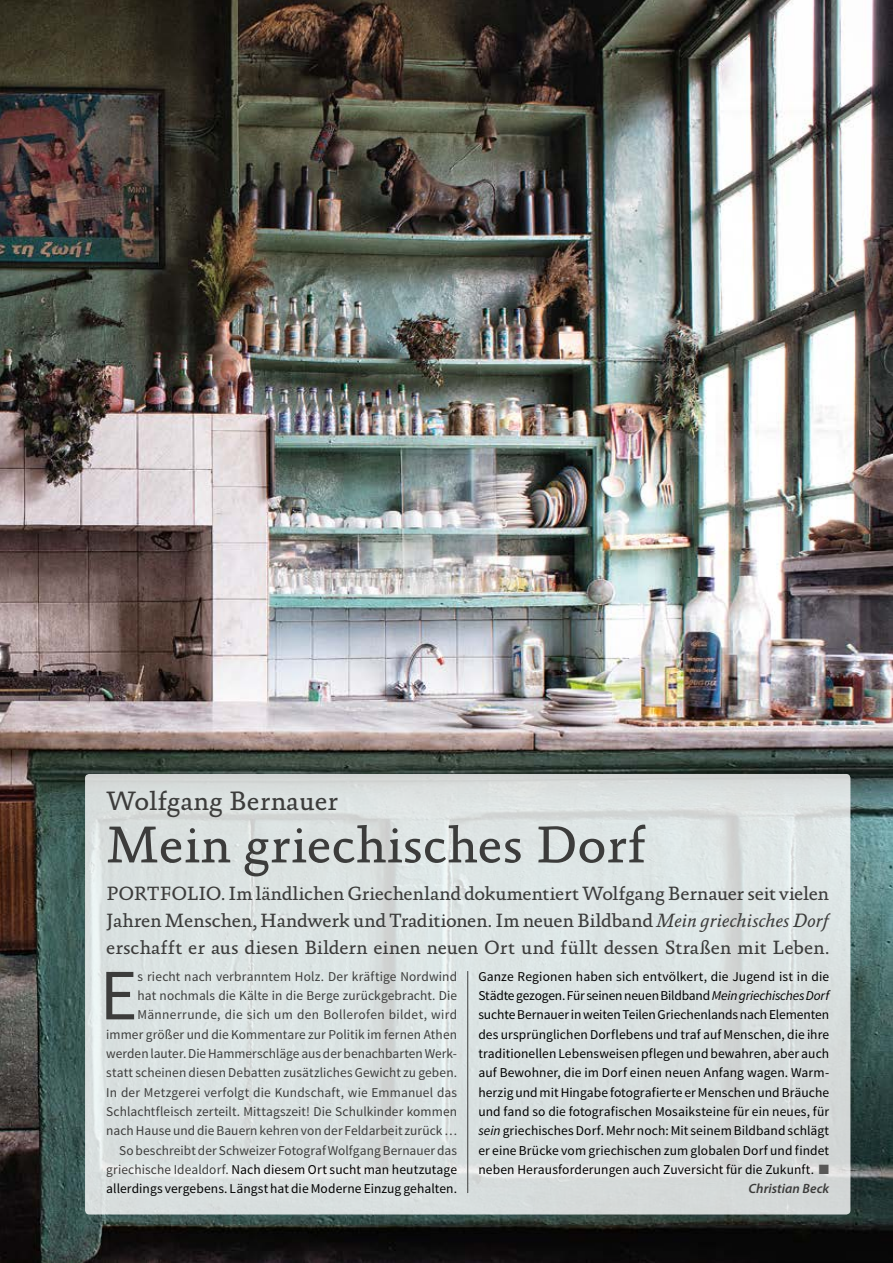
<style>
.page{position:relative;width:893px;height:1263px;background:#fff}
.page>*{position:absolute;margin:0;border:0;box-sizing:border-box;transform-origin:0 0}
.t1{font:72.3px "Source Sans Pro";color:#3c3c3b}
.t2{font:52.5px "Absara Pro";color:#3c3c3b}
.t3{font:27px "Absara Pro";color:#3c3c3b}
.t4{font:19.5px/27px "Absara Pro";letter-spacing:-.005em;color:#3c3c3b;text-align:justify}
.t5{font:13.5px/19.4px "Source Sans Pro";letter-spacing:.01em;color:#3c3c3b;text-align:right}
.t6{font:13.5px/19.4px "Source Sans Pro";letter-spacing:.005em;color:#000;text-align:justify}
.t7{font:italic 600 13.5px "Myriad Pro";letter-spacing:.005em;color:#3c3c3b}
.s1{font-style:italic}
.s2{color:#000}
.s3{color:#575756}
</style>
<div class="page">
<img style="left:0;top:0;width:893px;height:1263px">
<svg style="left:85px;top:774px;width:765px;height:440px;background:#dae0e0"></svg>
<hr style="left:467px;top:971px;width:1px;height:222px;background:#3c3c3b">
<h3 class="t3" style="left:106px;top:786px;width:233px">Wolfgang Bernauer</h3>
<h2 class="t2" style="left:106px;top:816px;width:542px">Mein griechisches Dorf</h2>
<p class="t4" style="left:106px;top:881px;width:724px">PORTFOLIO. Im ländlichen Griechenland dokumentiert Wolfgang Bernauer seit vielen Jahren Menschen, Handwerk und Traditionen. Im neuen Bildband <span class="s1">Mein griechisches Dorf </span>erschafft er aus diesen Bildern einen neuen Ort und füllt dessen Straßen mit Leben.</p>
<p class="t5" style="left:106px;top:967px;width:352px">s riecht nach verbranntem Holz. Der kräftige Nordwind<br>hat nochmals die Kälte in die Berge zurückgebracht. Die Männerrunde, die sich um den Bollerofen bildet, wird immer größer und die Kommentare zur Politik im fernen Athen werden lauter. Die Hammerschläge aus der benachbarten Werk&shy;statt scheinen diesen Debatten zusätzliches Gewicht zu geben.<br>In der Metzgerei verfolgt die Kundschaft, wie Emmanuel das Schlachtfleisch zerteilt. Mittagszeit! Die Schulkinder kommen nach Hause und die Bauern kehren von der Feldarbeit zurück … So beschreibt der Schweizer Fotograf Wolfgang Bernauer das griechische Idealdorf. <span class="s2">Nach diesem Ort sucht man heutzutage allerdings vergebens. Längst hat die Moderne Einzug gehalten.</span></p>
<p class="t6" style="left:478px;top:967px;width:352px">Ganze Regionen haben sich entvölkert, die Jugend ist in die Städte gezogen. Für seinen neuen Bildband <span class="s1">Mein griechisches Dorf </span>suchte Bernauer in weiten Teilen Griechenlands nach Elementen des ursprünglichen Dorflebens und traf auf Menschen, die ihre traditionellen Lebensweisen pflegen und bewahren, aber auch auf Bewohner, die im Dorf einen neuen Anfang wagen. Warm&shy;herzig und mit Hingabe fotografierte er Menschen und Bräuche und fand so die fotografischen Mosaiksteine für ein neues, für <span class="s1">sein</span> griechisches Dorf. Mehr noch: Mit seinem Bildband schlägt er eine Brücke vom griechischen zum globalen Dorf und findet neben Herausforderungen auch Zuversicht für die Zukunft. <span class="s3">■</span></p>
<h1 class="t1" style="left:100px;top:950px;width:39px">E</h1>
<p class="t7" style="left:748px;top:1180px;width:82px">Christian Beck</p>
</div>
